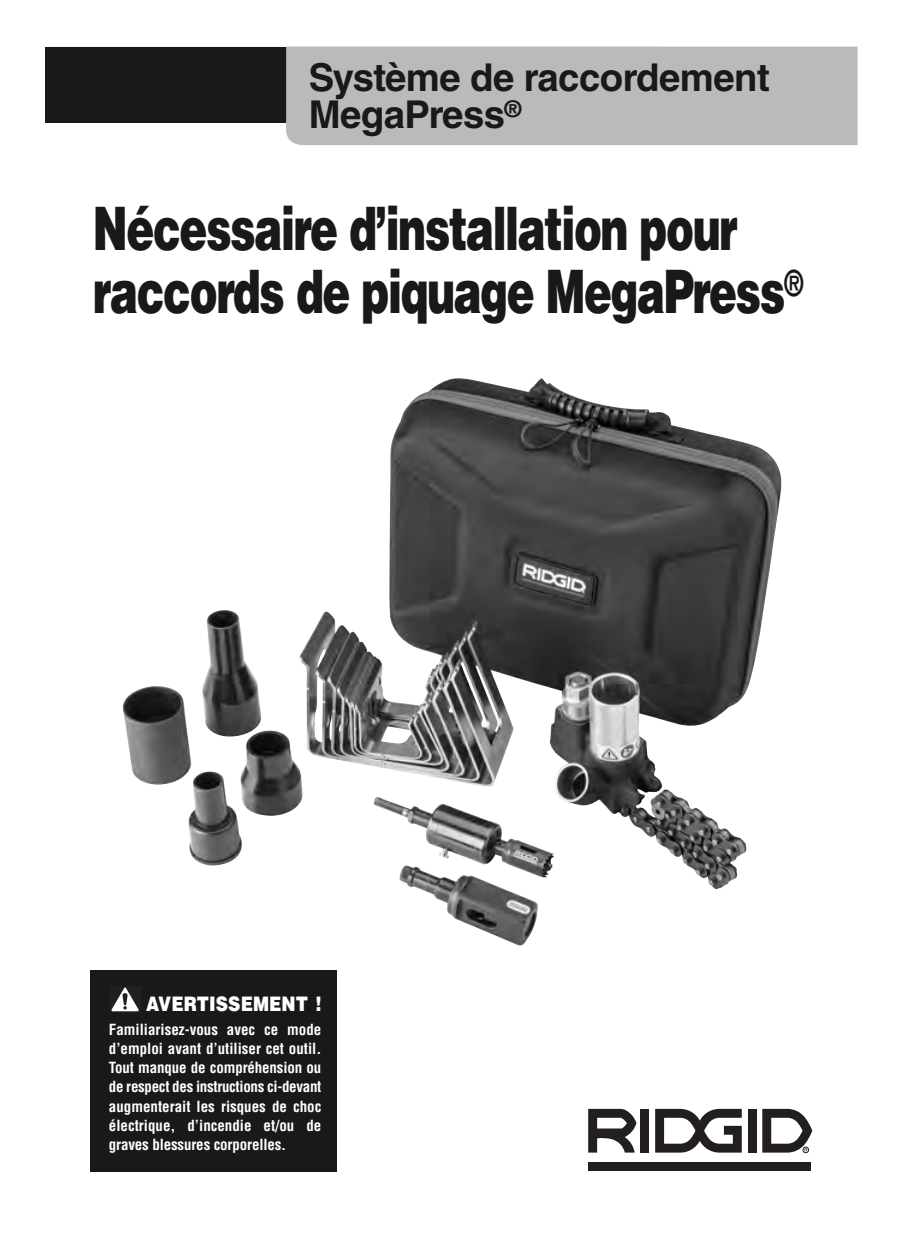
<style>
.page{position:relative;width:900px;height:1260px;background:#fff}
.page>*{position:absolute;margin:0;border:0;box-sizing:border-box;transform-origin:0 0}
.t1{font:900 60px/62.5px "Helvetica LT Std";letter-spacing:-.035em;color:#191919;scale:.7 1}
.t2{font:700 38.25px/36.8px "Helvetica LT Std";letter-spacing:-.015em;color:#191919}
.t3{font:900 20px "Helvetica LT Std";letter-spacing:.005em;color:#fff;scale:.85 1}
.t4{font:700 condensed 15px/19.2px "Helvetica LT Std";letter-spacing:-.01em;color:#fff;text-align:justify}
</style>
<div class="page">
<div style="left:45px;top:47px;width:249px;height:75px;background:#191919"></div>
<div style="left:286px;top:47px;width:572px;height:98px;background:#bababa"></div>
<div style="left:588px;top:1162px;width:223px;height:8px;background:#231f20"></div>
<div style="left:640px;top:1109px;width:9px;height:44px;background:#231f20"></div>
<div style="left:748px;top:1109px;width:8px;height:44px;background:#231f20"></div>
<svg style="left:588px;top:1109px;width:48px;height:44px"></svg>
<svg style="left:655px;top:1109px;width:87px;height:44px"></svg>
<svg style="left:762px;top:1109px;width:50px;height:44px"></svg>
<div style="left:91px;top:970px;width:246px;height:202px;background:#191919"></div>
<div style="left:110px;top:986px;width:30px;height:26px;background:#231f20"></div>
<svg style="left:111px;top:988px;width:28px;height:23px"></svg>
<svg style="left:122px;top:383px;width:660px;height:563px"></svg>
<img style="left:123px;top:378px;width:423px;height:488px">
<h2 class="t2" style="left:309px;top:63px;width:463px">Système de raccordement<br>MegaPress<sup>®</sup></h2>
<h1 class="t1" style="left:93px;top:203px;width:1017px">Nécessaire d’installation pour raccords de piquage MegaPress<sup>®</sup></h1>
<h3 class="t3" style="left:146px;top:997px;width:208px">AVERTISSEMENT !</h3>
<p class="t4" style="left:109px;top:1021px;width:214px">Familiarisez-vous avec ce mode d’emploi avant d’utiliser cet outil.<br>Tout manque de compréhension ou de respect des instructions ci-devant augmenterait les risques de choc électrique, d’incendie et/ou de graves blessures corporelles.</p>
</div>
